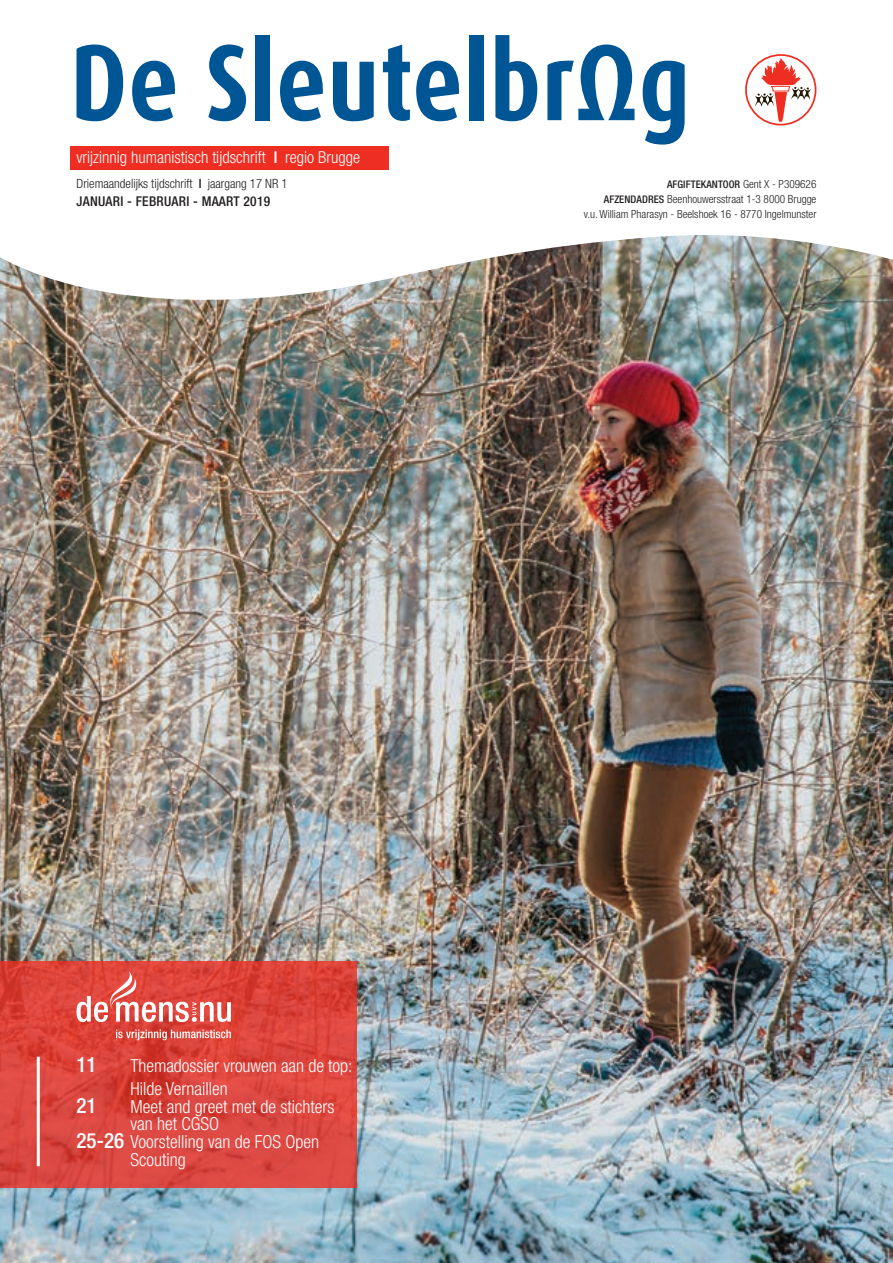
<style>
.page{position:relative;width:893px;height:1263px;background:#fff}
.page>*{position:absolute;margin:0;border:0;box-sizing:border-box;transform-origin:0 0}
.t1{font:500 condensed 21px "Helvetica Neue LT Std";color:#fff}
.t2{font:300 condensed 18px/23px "Helvetica Neue LT Std";color:#fff}
.t3{font:300 condensed 16.5px "Helvetica Neue LT Std";color:#fff}
.t4{font:500 condensed 13.5px "Helvetica Neue LT Std";letter-spacing:.02em;color:#231f20}
.t5{font:300 condensed 12.75px "Helvetica Neue LT Std";color:#231f20}
.t6{font:300 condensed 11.25px "Helvetica Neue LT Std";color:#231f20}
.t7{font:500 condensed 10.5px "Helvetica Neue LT Std";letter-spacing:.01em;color:#231f20}
.s1{font-weight:500}
.s2{font-weight:300;font-size:11.25px}
.s3{font-weight:500;font-size:10.5px}
.s4{font-weight:500;font-size:21px}
</style>
<div class="page">
<img style="left:0;top:320px;width:893px;height:943px">
<svg style="left:0;top:35px;width:893px;height:285px"></svg>
<svg style="left:77px;top:45px;width:46px;height:76px"></svg>
<svg style="left:132px;top:61px;width:44px;height:60px"></svg>
<svg style="left:208px;top:45px;width:38px;height:76px"></svg>
<div style="left:255px;top:35px;width:15px;height:85px;background:#005595"></div>
<svg style="left:280px;top:61px;width:44px;height:60px"></svg>
<svg style="left:333px;top:62px;width:41px;height:59px"></svg>
<svg style="left:383px;top:45px;width:27px;height:76px"></svg>
<svg style="left:416px;top:61px;width:44px;height:60px"></svg>
<div style="left:469px;top:35px;width:14px;height:85px;background:#005595"></div>
<svg style="left:495px;top:35px;width:42px;height:86px"></svg>
<svg style="left:547px;top:45px;width:87px;height:75px"></svg>
<svg style="left:643px;top:61px;width:42px;height:84px"></svg>
<svg style="left:745px;top:54px;width:71px;height:72px"></svg>
<div style="left:70px;top:146px;width:318px;height:23px;background:#ee2e22"></div>
<svg style="left:0;top:961px;width:357px;height:227px;background:#da443c"></svg>
<svg style="left:116px;top:1029px;width:115px;height:11px"></svg>
<svg style="left:77px;top:971px;width:154px;height:51px;background:#e56b63"></svg>
<hr style="left:37px;top:1057px;width:3px;height:109px;background:#fff">
<p class="t3" style="left:77px;top:148px;width:285px">vrijzinnig humanistisch tijdschrift <span class="s1">I</span> regio Brugge</p>
<p class="t5" style="left:77px;top:176px;width:213px">Driemaandelijks tijdschrift <span class="s1">I</span> jaargang 17 NR 1</p>
<p class="t4" style="left:77px;top:193px;width:195px">JANUARI - FEBRUARI - MAART 2019</p>
<p class="t7" style="left:667px;top:178px;width:151px">AFGIFTEKANTOOR <span class="s2">Gent X - P309626</span></p>
<p class="t6" style="left:604px;top:192px;width:214px"><span class="s3">AFZENDADRES</span> Beenhouwersstraat 1-3 8000 Brugge</p>
<p class="t6" style="left:584px;top:207px;width:234px">v.u. William Pharasyn - Beelshoek 16 - 8770 Ingelmunster</p>
<p class="t1" style="left:77px;top:1052px;width:22px">11</p>
<p class="t2" style="left:131px;top:1054px;width:223px">Themadossier vrouwen aan de top:<br>Hilde Vernaillen</p>
<p class="t1" style="left:77px;top:1092px;width:22px">21</p>
<p class="t2" style="left:131px;top:1097px;width:205px;line-height:17.9px">Meet and greet met de stichters van het CGSO</p>
<p class="t2" style="left:77px;top:1130px;width:244px"><span class="s4">25-26</span> Voorstelling van de FOS Open</p>
<p class="t2" style="left:131px;top:1148px;width:57px">Scouting</p>
</div>
